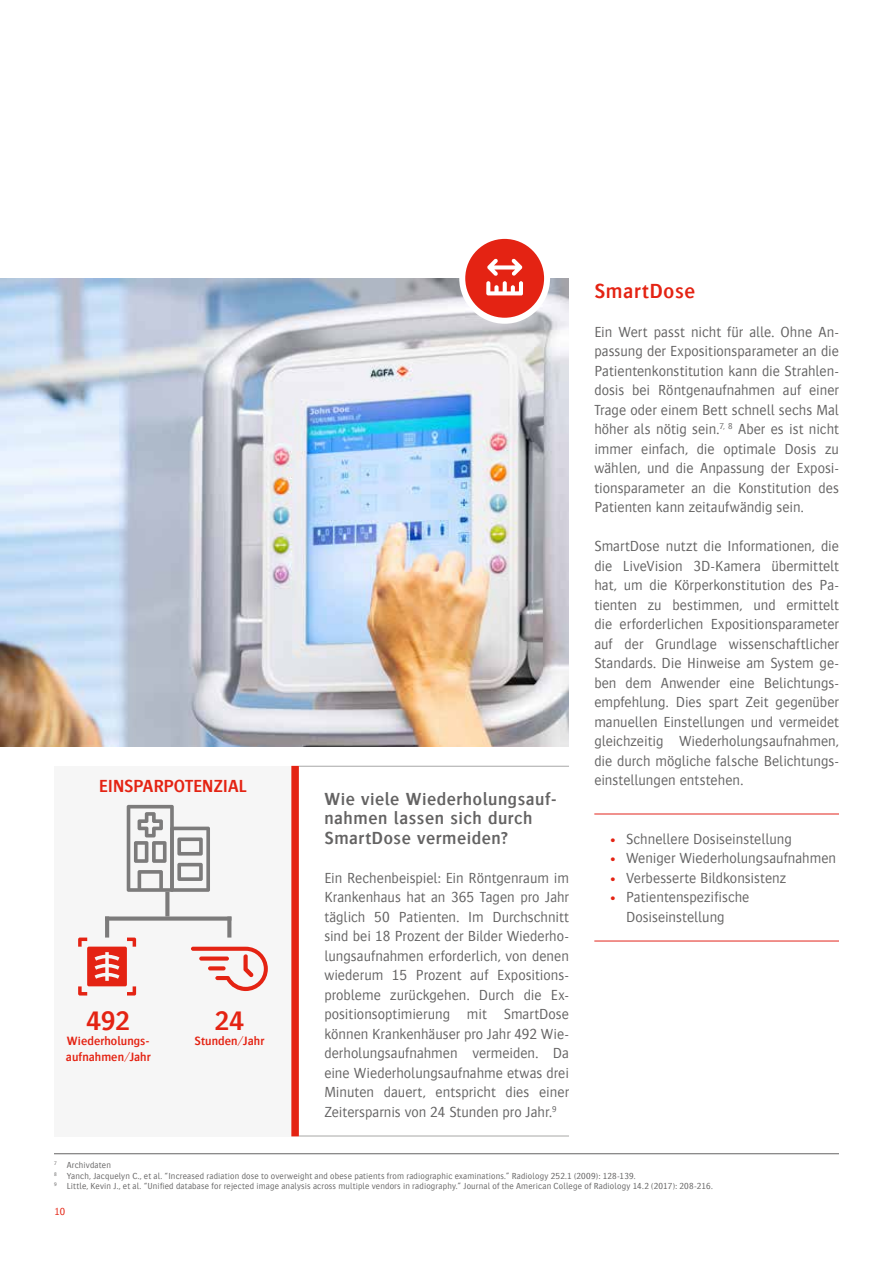
<style>
.page{position:relative;width:893px;height:1263px;background:#fff}
.page>*{position:absolute;margin:0;border:0;box-sizing:border-box;transform-origin:0 0}
.t1{font:600 27.6px "Bosis For Agfa";color:#e42313}
.t2{font:600 21px "Bosis For Agfa";letter-spacing:.03em;color:#e42313}
.t3{font:600 18px/19.5px "Bosis For Agfa";letter-spacing:.03em;color:#646363}
.t4{font:600 18px "Bosis For Agfa";color:#e42313}
.t5{font:300 15px/19.5px "Bosis For Agfa";color:#646363;text-align:justify}
.t6{font:600 12.45px/15.1px "Bosis For Agfa";letter-spacing:.005em;color:#e42313}
.t7{font:300 10.5px "Bosis For Agfa";color:#e42313}
.t8{font:300 9px/10.5px "Bosis For Agfa";letter-spacing:.02em;color:#646363}
.s1{color:#e42313}
</style>
<div class="page">
<img style="left:0;top:278px;width:569px;height:468px">
<hr style="left:594px;top:814px;width:245px;height:1px;background:#e2241c">
<hr style="left:594px;top:941px;width:245px;height:1px;background:#e2241c">
<div style="left:462px;top:236px;width:85px;height:85px;background:#e42313;border-radius:50%"></div>
<div style="left:459px;top:233px;width:91px;height:91px;border:6px solid #fff;border-radius:50%"></div>
<svg style="left:486px;top:259px;width:37px;height:36px"></svg>
<hr style="left:299px;top:766px;width:270px;height:1px;background:#a8a8a7">
<hr style="left:299px;top:1135px;width:270px;height:1px;background:#a8a8a7">
<div style="left:54px;top:766px;width:245px;height:370px;background:#f6f6f6"></div>
<svg style="left:127px;top:805px;width:83px;height:87px"></svg>
<svg style="left:191px;top:947px;width:77px;height:44px"></svg>
<svg style="left:78px;top:937px;width:58px;height:58px"></svg>
<svg style="left:165px;top:892px;width:4px;height:24px"></svg>
<hr style="left:105px;top:916px;width:4px;height:21px;background:#7c7b7b">
<div style="left:105px;top:916px;width:126px;height:5px;background:#7c7b7b"></div>
<svg style="left:227px;top:916px;width:4px;height:21px"></svg>
<div style="left:291px;top:766px;width:8px;height:370px;background:#e42313"></div>
<hr style="left:54px;top:1153px;width:785px;height:1px;background:#646363">
<p class="t4" style="left:99px;top:777px;width:149px">EINSPARPOTENZIAL</p>
<h1 class="t1" style="left:87px;top:1006px;width:45px">492</h1>
<p class="t6" style="left:66px;top:1033px;width:86px">Wiederholungs&shy;aufnahmen/Jahr</p>
<h1 class="t1" style="left:215px;top:1006px;width:31px">24</h1>
<p class="t6" style="left:195px;top:1033px;width:71px">Stunden/Jahr</p>
<p class="t3" style="left:324px;top:789px;width:234px">Wie viele Wiederholungsauf&shy;nahmen lassen sich durch<br>SmartDose vermeiden?</p>
<p class="t5" style="left:324px;top:868px;width:246px">Ein Rechenbeispiel: Ein Röntgenraum im Krankenhaus hat an 365 Tagen pro Jahr täglich 50 Patienten. Im Durchschnitt sind bei 18 Prozent der Bilder Wiederho&shy;lungsaufnahmen erforderlich, von denen wiederum 15 Prozent auf Expositions&shy;probleme zurückgehen. Durch die Ex&shy;positionsoptimierung mit SmartDose können Krankenhäuser pro Jahr 492 Wie&shy;derholungsaufnahmen vermeiden. Da eine Wiederholungsaufnahme etwas drei Minuten dauert, entspricht dies einer Zeitersparnis von 24 Stunden pro Jahr.<sup>9</sup></p>
<h2 class="t2" style="left:594px;top:280px;width:102px">SmartDose</h2>
<p class="t5" style="left:594px;top:322px;width:246px">Ein Wert passt nicht für alle. Ohne An&shy;passung der Expositionsparameter an die Patientenkonstitution kann die Strahlen&shy;dosis bei Röntgenaufnahmen auf einer Trage oder einem Bett schnell sechs Mal höher als nötig sein.<sup>7,</sup> <sup>8</sup> Aber es ist nicht immer einfach, die optimale Dosis zu wählen, und die Anpassung der Exposi&shy;tionsparameter an die Konstitution des Patienten kann zeitaufwändig sein.</p>
<p class="t5" style="left:594px;top:536px;width:246px">SmartDose nutzt die Informationen, die die LiveVision 3D-Kamera übermittelt hat, um die Körperkonstitution des Pa&shy;tienten zu bestimmen, und ermittelt die erforderlichen Expositionsparameter auf der Grundlage wissenschaftlicher Standards. Die Hinweise am System ge&shy;ben dem Anwender eine Belichtungs&shy;empfehlung. Dies spart Zeit gegenüber manuellen Einstellungen und vermeidet gleichzeitig Wiederholungsaufnahmen, die durch mögliche falsche Belichtungs&shy;einstellungen entstehen.</p>
<p class="t5" style="left:609px;top:829px;width:184px"><span class="s1">•</span> Schnellere Dosiseinstellung</p>
<p class="t5" style="left:609px;top:848px;width:229px"><span class="s1">•</span> Weniger Wiederholungsaufnahmen</p>
<p class="t5" style="left:609px;top:868px;width:179px"><span class="s1">•</span> Verbesserte Bildkonsistenz</p>
<p class="t5" style="left:609px;top:887px;width:142px;text-align:center"><span class="s1">•</span> Patientenspezifische<br>Dosiseinstellung</p>
<p class="t8" style="left:54px;top:1160px;width:660px"><sup>7</sup> Archivdaten<br><sup>8</sup> Yanch, Jacquelyn C., et al. “Increased radiation dose to overweight and obese patients from radiographic examinations.” Radiology 252.1 (2009): 128-139.<br><sup>9</sup> Little, Kevin J., et al. “Unified database for rejected image analysis across multiple vendors in radiography.” Journal of the American College of Radiology 14.2 (2017): 208-216.</p>
<p class="t7" style="left:54px;top:1206px;width:12px">10</p>
</div>
